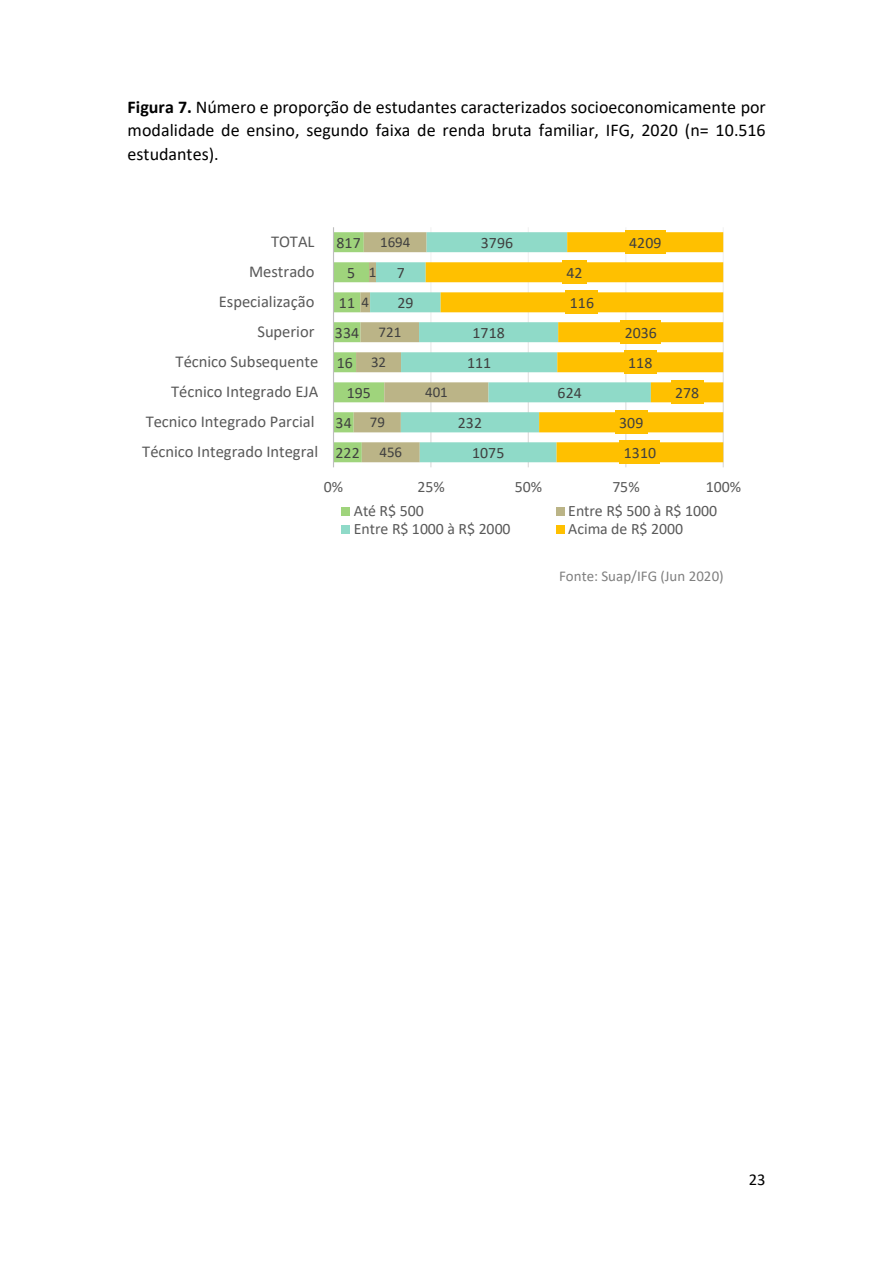
<style>
.page{position:relative;width:893px;height:1263px;background:#fff}
.page>*{position:absolute;margin:0;border:0;box-sizing:border-box;transform-origin:0 0}
.t1{font:18px/23.7px "Calibri";color:#000;text-align:justify}
.t2{font:16.65px "Calibri";color:#595959}
.t3{font:16.5px "Calibri";color:#595959}
.t4{font:16.5px "Calibri";color:#000}
.t5{font:15.9px "Calibri";letter-spacing:-.005em;color:#595959}
.t6{font:15.9px "Calibri";letter-spacing:.005em;color:#404040}
.t7{font:15px "Calibri";color:#808080}
.t8{font:15px "Calibri";color:#404040}
.s1{font-weight:700}
.s2{font-size:15px}
</style>
<div class="page">
<svg style="left:334px;top:232px;width:36px;height:230px"></svg>
<svg style="left:370px;top:232px;width:56px;height:230px"></svg>
<svg style="left:426px;top:232px;width:297px;height:230px"></svg>
<hr style="left:333px;top:227px;width:1px;height:240px;background:#bfbfbf">
<div style="left:619px;top:440px;width:41px;height:24px;background:#ffc000"></div>
<div style="left:615px;top:410px;width:33px;height:24px;background:#ffc000"></div>
<div style="left:671px;top:380px;width:33px;height:24px;background:#ffc000"></div>
<div style="left:624px;top:350px;width:33px;height:24px;background:#ffc000"></div>
<div style="left:620px;top:320px;width:41px;height:24px;background:#ffc000"></div>
<div style="left:565px;top:290px;width:33px;height:24px;background:#ffc000"></div>
<div style="left:562px;top:260px;width:25px;height:24px;background:#ffc000"></div>
<div style="left:625px;top:230px;width:41px;height:24px;background:#ffc000"></div>
<div style="left:341px;top:507px;width:9px;height:9px;background:#9fd47c"></div>
<div style="left:556px;top:507px;width:8px;height:9px;background:#bbb487"></div>
<div style="left:341px;top:525px;width:9px;height:9px;background:#8fdac8"></div>
<div style="left:556px;top:525px;width:8px;height:9px;background:#ffc000"></div>
<p class="t1" style="left:128px;top:96px;width:640px"><span class="s1">Figura 7.</span> Número e proporção de estudantes caracterizados socioeconomicamente por modalidade de ensino, segundo faixa de renda bruta familiar, IFG, 2020 (n= 10.516 estudantes).</p>
<p class="t3" style="left:271px;top:235px;width:45px">TOTAL</p>
<p class="t6" style="left:336px;top:236px;width:26px">817</p>
<p class="t8" style="left:380px;top:236px;width:32px">1694</p>
<p class="t6" style="left:481px;top:236px;width:34px">3796</p>
<p class="t6" style="left:629px;top:236px;width:34px">4209</p>
<p class="t2" style="left:249px;top:264px;width:67px">Mestrado</p>
<p class="t6" style="left:347px;top:266px;width:10px">5</p>
<p class="t8" style="left:369px;top:266px;width:9px">1</p>
<p class="t6" style="left:397px;top:266px;width:10px">7</p>
<p class="t6" style="left:566px;top:266px;width:18px">42</p>
<p class="t3" style="left:219px;top:295px;width:97px">Especialização</p>
<p class="t6" style="left:339px;top:296px;width:32px">11 <span class="s2">4</span></p>
<p class="t6" style="left:397px;top:296px;width:18px">29</p>
<p class="t6" style="left:570px;top:296px;width:26px">116</p>
<p class="t3" style="left:257px;top:325px;width:59px">Superior</p>
<p class="t6" style="left:335px;top:326px;width:26px">334</p>
<p class="t8" style="left:379px;top:326px;width:24px">721</p>
<p class="t6" style="left:473px;top:326px;width:34px">1718</p>
<p class="t6" style="left:625px;top:326px;width:34px">2036</p>
<p class="t2" style="left:176px;top:355px;width:144px">Técnico Subsequente</p>
<p class="t6" style="left:337px;top:356px;width:18px">16</p>
<p class="t8" style="left:371px;top:356px;width:17px">32</p>
<p class="t6" style="left:467px;top:356px;width:26px">111</p>
<p class="t6" style="left:628px;top:356px;width:26px">118</p>
<p class="t3" style="left:171px;top:385px;width:149px">Técnico Integrado EJA</p>
<p class="t6" style="left:347px;top:386px;width:26px">195</p>
<p class="t8" style="left:425px;top:386px;width:24px">401</p>
<p class="t6" style="left:558px;top:386px;width:26px">624</p>
<p class="t6" style="left:675px;top:386px;width:26px">278</p>
<p class="t3" style="left:146px;top:415px;width:170px">Tecnico Integrado Parcial</p>
<p class="t6" style="left:336px;top:416px;width:18px">34</p>
<p class="t8" style="left:370px;top:416px;width:17px">79</p>
<p class="t6" style="left:458px;top:416px;width:26px">232</p>
<p class="t6" style="left:619px;top:416px;width:26px">309</p>
<p class="t3" style="left:142px;top:445px;width:178px">Técnico Integrado Integral</p>
<p class="t6" style="left:335px;top:446px;width:26px">222</p>
<p class="t8" style="left:380px;top:446px;width:24px">456</p>
<p class="t6" style="left:472px;top:446px;width:34px">1075</p>
<p class="t6" style="left:624px;top:446px;width:34px">1310</p>
<p class="t5" style="left:324px;top:480px;width:21px">0%</p>
<p class="t5" style="left:417px;top:480px;width:29px">25%</p>
<p class="t5" style="left:515px;top:480px;width:29px">50%</p>
<p class="t5" style="left:612px;top:480px;width:29px">75%</p>
<p class="t5" style="left:706px;top:480px;width:37px">100%</p>
<p class="t5" style="left:354px;top:504px;width:71px">Até R$ 500</p>
<p class="t5" style="left:568px;top:504px;width:150px">Entre R$ 500 à R$ 1000</p>
<p class="t5" style="left:354px;top:522px;width:158px">Entre R$ 1000 à R$ 2000</p>
<p class="t5" style="left:568px;top:522px;width:116px">Acima de R$ 2000</p>
<p class="t7" style="left:559px;top:569px;width:166px">Fonte: Suap/IFG (Jun 2020)</p>
<p class="t4" style="left:749px;top:1173px;width:18px">23</p>
</div>
